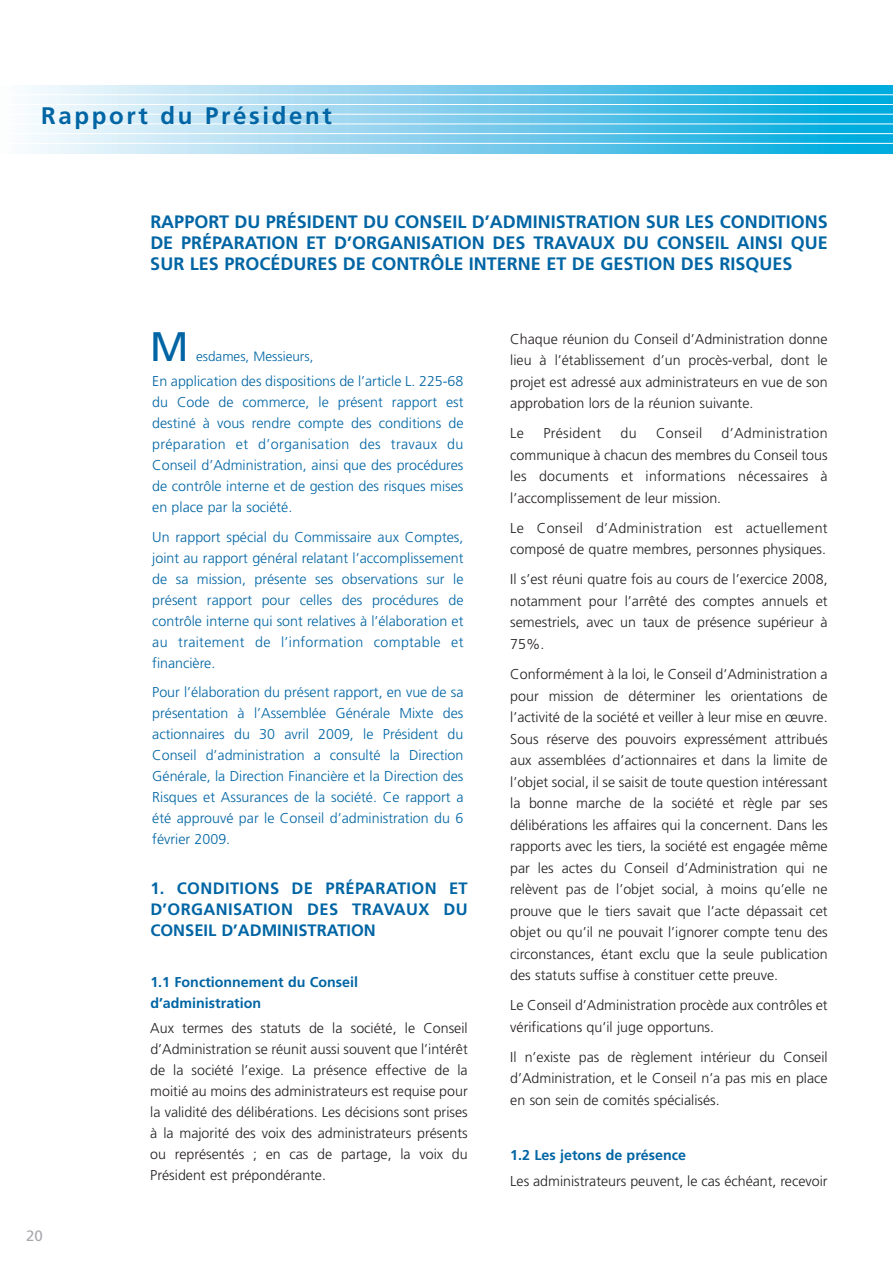
<style>
.page{position:relative;width:893px;height:1263px;background:#fff}
.page>*{position:absolute;margin:0;border:0;box-sizing:border-box;transform-origin:0 0}
.t1{font:41.25px "Frutiger";color:#0065a4}
.t2{font:700 24px "Frutiger";letter-spacing:.11em;color:#0065a4}
.t3{font:700 18px/21px "Frutiger";color:#0065a4;text-align:justify}
.t4{font:700 16.5px/21px "Frutiger";color:#0065a4;text-align:justify}
.t5{font:15px "Frutiger";color:#a8a9ad}
.t6{font:300 14.25px/21.5px "Frutiger";color:#231f20;text-align:justify}
.t7{font:300 14.25px/21px "Frutiger";color:#0065a4;text-align:justify}
.t8{font:700 14.25px/21px "Frutiger";color:#0065a4}
.t9{font:300 14.25px "Frutiger";letter-spacing:.02em;color:#231f20}
.t10{font:300 13.5px "Frutiger";color:#0065a4}
</style>
<div class="page">
<svg style="left:31px;top:85px;width:862px;height:68px;background:#7ecfec"></svg>
<hr style="left:0;top:95px;width:893px;height:1px;background:#fff">
<hr style="left:0;top:104px;width:893px;height:1px;background:#fff">
<hr style="left:0;top:114px;width:893px;height:1px;background:#fff">
<hr style="left:0;top:124px;width:893px;height:1px;background:#fff">
<hr style="left:0;top:133px;width:893px;height:1px;background:#fff">
<hr style="left:0;top:143px;width:893px;height:1px;background:#fff">
<h2 class="t2" style="left:41px;top:106px;width:292px">Rapport du Président</h2>
<p class="t3" style="left:150px;top:212px;width:679px">RAPPORT DU PRÉSIDENT DU CONSEIL D’ADMINISTRATION SUR LES CONDITIONS DE PRÉPARATION ET D’ORGANISATION DES TRAVAUX DU CONSEIL AINSI QUE SUR LES PROCÉDURES DE CONTRÔLE INTERNE ET DE GESTION DES RISQUES</p>
<p class="t5" style="left:26px;top:1229px;width:18px">20</p>
<h1 class="t1" style="left:150px;top:330px;width:40px">M</h1>
<p class="t10" style="left:196px;top:351px;width:119px">esdames, Messieurs,</p>
<p class="t7" style="left:152px;top:372px;width:313px">En application des dispositions de l’article L. 225-68 du Code de commerce, le présent rapport est destiné à vous rendre compte des conditions de préparation et d’organisation des travaux du Conseil d’Administration, ainsi que des procédures de contrôle interne et de gestion des risques mises en place par la société.</p>
<p class="t7" style="left:152px;top:527px;width:313px">Un rapport spécial du Commissaire aux Comptes, joint au rapport général relatant l’accomplissement de sa mission, présente ses observations sur le présent rapport pour celles des procédures de contrôle interne qui sont relatives à l’élaboration et au traitement de l’information comptable et financière.</p>
<p class="t7" style="left:152px;top:683px;width:313px">Pour l’élaboration du présent rapport, en vue de sa présentation à l’Assemblée Générale Mixte des actionnaires du 30 avril 2009, le Président du Conseil d’administration a consulté la Direction Générale, la Direction Financière et la Direction des Risques et Assurances de la société. Ce rapport a été approuvé par le Conseil d’administration du 6 février 2009.</p>
<p class="t4" style="left:150px;top:879px;width:319px">1. CONDITIONS DE PRÉPARATION ET D’ORGANISATION DES TRAVAUX DU CONSEIL D’ADMINISTRATION</p>
<p class="t8" style="left:150px;top:972px;width:209px">1.1 Fonctionnement du Conseil d’administration</p>
<p class="t6" style="left:150px;top:1019px;width:319px;line-height:21px">Aux termes des statuts de la société, le Conseil d’Administration se réunit aussi souvent que l’intérêt de la société l’exige. La présence effective de la moitié au moins des administrateurs est requise pour la validité des délibérations. Les décisions sont prises à la majorité des voix des administrateurs présents ou représentés ; en cas de partage, la voix du Président est prépondérante.</p>
<p class="t6" style="left:510px;top:329px;width:319px">Chaque réunion du Conseil d’Administration donne lieu à l’établissement d’un procès-verbal, dont le projet est adressé aux administrateurs en vue de son approbation lors de la réunion suivante.</p>
<p class="t6" style="left:510px;top:424px;width:15px">Le</p>
<p class="t9" style="left:543px;top:428px;width:59px">Président</p>
<p class="t6" style="left:621px;top:424px;width:18px">du</p>
<p class="t9" style="left:656px;top:428px;width:48px">Conseil</p>
<p class="t6" style="left:510px;top:424px;width:319px;text-indent:211px">d’Administration communique à chacun des membres du Conseil tous les documents et informations nécessaires à l’accomplissement de leur mission.</p>
<p class="t6" style="left:510px;top:518px;width:319px">Le Conseil d’Administration est actuellement composé de quatre membres, personnes physiques.</p>
<p class="t6" style="left:510px;top:570px;width:319px">Il s’est réuni quatre fois au cours de l’exercice 2008, notamment pour l’arrêté des comptes annuels et semestriels, avec un taux de présence supérieur à 75%.</p>
<p class="t6" style="left:510px;top:664px;width:319px">Conformément à la loi, le Conseil d’Administration a pour mission de déterminer les orientations de l’activité de la société et veiller à leur mise en œuvre.<br>Sous réserve des pouvoirs expressément attribués aux assemblées d’actionnaires et dans la limite de l’objet social, il se saisit de toute question intéressant la bonne marche de la société et règle par ses délibérations les affaires qui la concernent. Dans les rapports avec les tiers, la société est engagée même par les actes du Conseil d’Administration qui ne relèvent pas de l’objet social, à moins qu’elle ne prouve que le tiers savait que l’acte dépassait cet objet ou qu’il ne pouvait l’ignorer compte tenu des circonstances, étant exclu que la seule publication des statuts suffise à constituer cette preuve.</p>
<p class="t6" style="left:510px;top:995px;width:319px">Le Conseil d’Administration procède aux contrôles et vérifications qu’il juge opportuns.</p>
<p class="t6" style="left:510px;top:1047px;width:319px">Il n’existe pas de règlement intérieur du Conseil d’Administration, et le Conseil n’a pas mis en place en son sein de comités spécialisés.</p>
<p class="t8" style="left:510px;top:1146px;width:177px">1.2 Les jetons de présence</p>
<p class="t6" style="left:510px;top:1171px;width:319px">Les administrateurs peuvent, le cas échéant, recevoir</p>
</div>
